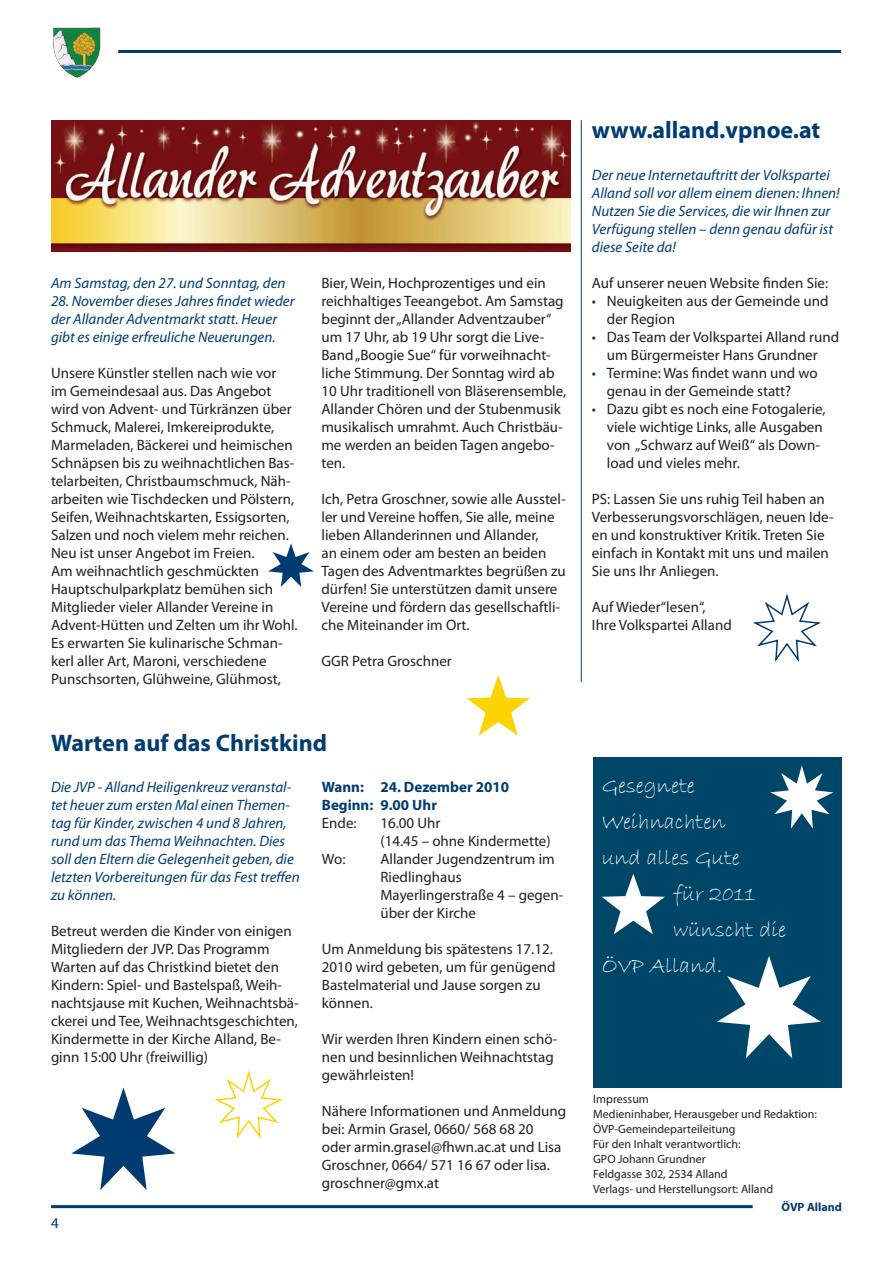
<style>
.page{position:relative;width:893px;height:1263px;background:#fff}
.page>*{position:absolute;margin:0;border:0;box-sizing:border-box;transform-origin:0 0}
.t1{font:700 24px "Myriad Pro";color:#003c72}
.t2{font:22.5px "Bradley Hand ITC";color:#fff}
.t3{font:15px/18px "Myriad Pro";color:#231f20}
.t4{font:italic 15px/18px "Myriad Pro";color:#003c72}
.t5{font:700 15px/18px "Myriad Pro";color:#003c72}
.t6{font:15px "Myriad Pro";color:#003c72}
.t7{font:12px/15px "Myriad Pro";color:#231f20}
.t8{font:700 12px "Myriad Pro";color:#003c72}
.s1{color:#003c72}
</style>
<div class="page">
<hr style="left:118px;top:50px;width:723px;height:3px;background:#003c72">
<hr style="left:51px;top:1205px;width:702px;height:3px;background:#003c72">
<img style="left:53px;top:27px;width:48px;height:51px">
<img style="left:51px;top:120px;width:520px;height:132px">
<hr style="left:581px;top:120px;width:1px;height:562px;background:#003c72">
<div style="left:593px;top:757px;width:249px;height:330px;background:#004669"></div>
<svg style="left:717px;top:956px;width:104px;height:102px"></svg>
<svg style="left:770px;top:765px;width:63px;height:64px"></svg>
<svg style="left:602px;top:873px;width:63px;height:61px"></svg>
<svg style="left:71px;top:1087px;width:105px;height:103px"></svg>
<svg style="left:467px;top:675px;width:63px;height:61px"></svg>
<svg style="left:753px;top:594px;width:68px;height:68px"></svg>
<svg style="left:214px;top:1071px;width:69px;height:68px"></svg>
<svg style="left:268px;top:543px;width:46px;height:44px"></svg>
<p class="t4" style="left:51px;top:274px;width:236px">Am Samstag, den 27. und Sonntag, den</p>
<p class="t4" style="left:51px;top:292px;width:245px">28. November dieses Jahres findet wieder der Allander Adventmarkt statt. Heuer gibt es einige erfreuliche Neuerungen.</p>
<p class="t3" style="left:51px;top:364px;width:248px">Unsere Künstler stellen nach wie vor<br>im Gemeindesaal aus. Das Angebot wird von Advent- und Türkränzen über Schmuck, Malerei, Imkereiprodukte, Marmeladen, Bäckerei und heimischen Schnäpsen bis zu weihnachtlichen Bas&shy;telarbeiten, Christbaumschmuck, Näh&shy;arbeiten wie Tischdecken und Pölstern, Seifen, Weihnachtskarten, Essigsorten, Salzen und noch vielem mehr reichen.<br>Neu ist unser Angebot im Freien.<br>Am weihnachtlich geschmückten Hauptschulparkplatz bemühen sich Mitglieder vieler Allander Vereine in Advent-Hütten und Zelten um ihr Wohl.<br>Es erwarten Sie kulinarische Schman&shy;kerl aller Art, Maroni, verschiedene Punschsorten, Glühweine, Glühmost,</p>
<p class="t3" style="left:321px;top:274px;width:246px">Bier, Wein, Hochprozentiges und ein reichhaltiges Teeangebot. Am Samstag beginnt der „Allander Adventzauber“ um 17 Uhr, ab 19 Uhr sorgt die Live-Band „Boogie Sue“ für vorweihnacht&shy;liche Stimmung. Der Sonntag wird ab 10 Uhr traditionell von Bläserensemble, Allander Chören und der Stubenmusik musikalisch umrahmt. Auch Christbäu&shy;me werden an beiden Tagen angebo&shy;ten.</p>
<p class="t3" style="left:321px;top:490px;width:246px">Ich, Petra Groschner, sowie alle Ausstel&shy;ler und Vereine hoffen, Sie alle, meine lieben Allanderinnen und Allander,<br>an einem oder am besten an beiden Tagen des Adventmarktes begrüßen zu dürfen! Sie unterstützen damit unsere Vereine und fördern das gesellschaftli&shy;che Miteinander im Ort.</p>
<p class="t3" style="left:321px;top:652px;width:132px">GGR Petra Groschner</p>
<h1 class="t1" style="left:51px;top:727px;width:278px">Warten auf das Christkind</h1>
<p class="t4" style="left:51px;top:778px;width:250px">Die JVP - Alland Heiligenkreuz veranstal&shy;tet heuer zum ersten Mal einen Themen&shy;tag für Kinder, zwischen 4 und 8 Jahren, rund um das Thema Weihnachten. Dies soll den Eltern die Gelegenheit geben, die letzten Vorbereitungen für das Fest treffen zu können.</p>
<p class="t3" style="left:51px;top:922px;width:249px">Betreut werden die Kinder von einigen Mitgliedern der JVP. Das Programm Warten auf das Christkind bietet den Kindern: Spiel- und Bastelspaß, Weih&shy;nachtsjause mit Kuchen, Weihnachtsbä&shy;ckerei und Tee, Weihnachtsgeschichten, Kindermette in der Kirche Alland, Be&shy;ginn 15:00 Uhr (freiwillig)</p>
<p class="t6" style="left:51px;top:1214px;width:9px">4</p>
<p class="t5" style="left:322px;top:777px;width:189px">Wann: 24. Dezember 2010<br>Beginn: 9.00 Uhr</p>
<p class="t3" style="left:322px;top:814px;width:36px">Ende:</p>
<p class="t3" style="left:380px;top:814px;width:172px">16.00 Uhr<br>(14.45 – ohne Kindermette)</p>
<p class="t3" style="left:322px;top:850px;width:25px">Wo:</p>
<p class="t3" style="left:380px;top:850px;width:184px">Allander Jugendzentrum im<br>Riedlinghaus<br>Mayerlingerstraße 4 – gegen&shy;über der Kirche</p>
<p class="t3" style="left:322px;top:940px;width:235px">Um Anmeldung bis spätestens 17.12.<br>2010 wird gebeten, um für genügend<br>Bastelmaterial und Jause sorgen zu können.</p>
<p class="t3" style="left:322px;top:1030px;width:237px">Wir werden Ihren Kindern einen schö&shy;nen und besinnlichen Weihnachtstag gewährleisten!</p>
<p class="t3" style="left:322px;top:1102px;width:246px">Nähere Informationen und Anmeldung bei: Armin Grasel, 0660/ 568 68 20 oder armin.grasel@fhwn.ac.at und Lisa Groschner, 0664/ 571 16 67 oder lisa. groschner@gmx.at</p>
<h1 class="t1" style="left:592px;top:114px;width:230px">www.alland.vpnoe.at</h1>
<p class="t4" style="left:592px;top:166px;width:249px">Der neue Internetauftritt der Volkspartei Alland soll vor allem einem dienen: Ihnen!<br>Nutzen Sie die Services, die wir Ihnen zur Verfügung stellen – denn genau dafür ist diese Seite da!</p>
<p class="t3" style="left:592px;top:274px;width:238px">Auf unserer neuen Website finden Sie:</p>
<p class="t3" style="left:607px;top:292px;width:223px;text-indent:-15px"><span class="s1">•</span> Neuigkeiten aus der Gemeinde und der Region</p>
<p class="t3" style="left:592px;top:328px;width:249px;text-align:center"><span class="s1">•</span> Das Team der Volkspartei Alland rund um Bürgermeister Hans Grundner</p>
<p class="t3" style="left:607px;top:364px;width:212px;text-indent:-15px"><span class="s1">•</span> Termine: Was findet wann und wo genau in der Gemeinde statt?</p>
<p class="t3" style="left:607px;top:400px;width:220px;text-indent:-15px"><span class="s1">•</span> Dazu gibt es noch eine Fotogalerie, viele wichtige Links, alle Ausgaben von „Schwarz auf Weiß“ als Down&shy;load und vieles mehr.</p>
<p class="t3" style="left:592px;top:490px;width:243px">PS: Lassen Sie uns ruhig Teil haben an Verbesserungsvorschlägen, neuen Ide&shy;en und konstruktiver Kritik. Treten Sie einfach in Kontakt mit uns und mailen Sie uns Ihr Anliegen.</p>
<p class="t3" style="left:592px;top:598px;width:141px">Auf Wieder“lesen“,<br>Ihre Volkspartei Alland</p>
<h2 class="t2" style="left:602px;top:771px;width:95px">Gesegnete</h2>
<h2 class="t2" style="left:602px;top:807px;width:125px">Weihnachten</h2>
<h2 class="t2" style="left:602px;top:843px;width:140px">und alles Gute</h2>
<h2 class="t2" style="left:673px;top:879px;width:84px">für 2011</h2>
<h2 class="t2" style="left:673px;top:915px;width:114px">wünscht die</h2>
<h2 class="t2" style="left:602px;top:951px;width:122px">ÖVP Alland.</h2>
<p class="t7" style="left:593px;top:1091px;width:225px">Impressum<br>Medieninhaber, Herausgeber und Redaktion:<br>ÖVP-Gemeindeparteileitung<br>Für den Inhalt verantwortlich:<br>GPO Johann Grundner<br>Feldgasse 302, 2534 Alland<br>Verlags- und Herstellungsort: Alland</p>
<p class="t8" style="left:781px;top:1199px;width:62px">ÖVP Alland</p>
</div>
